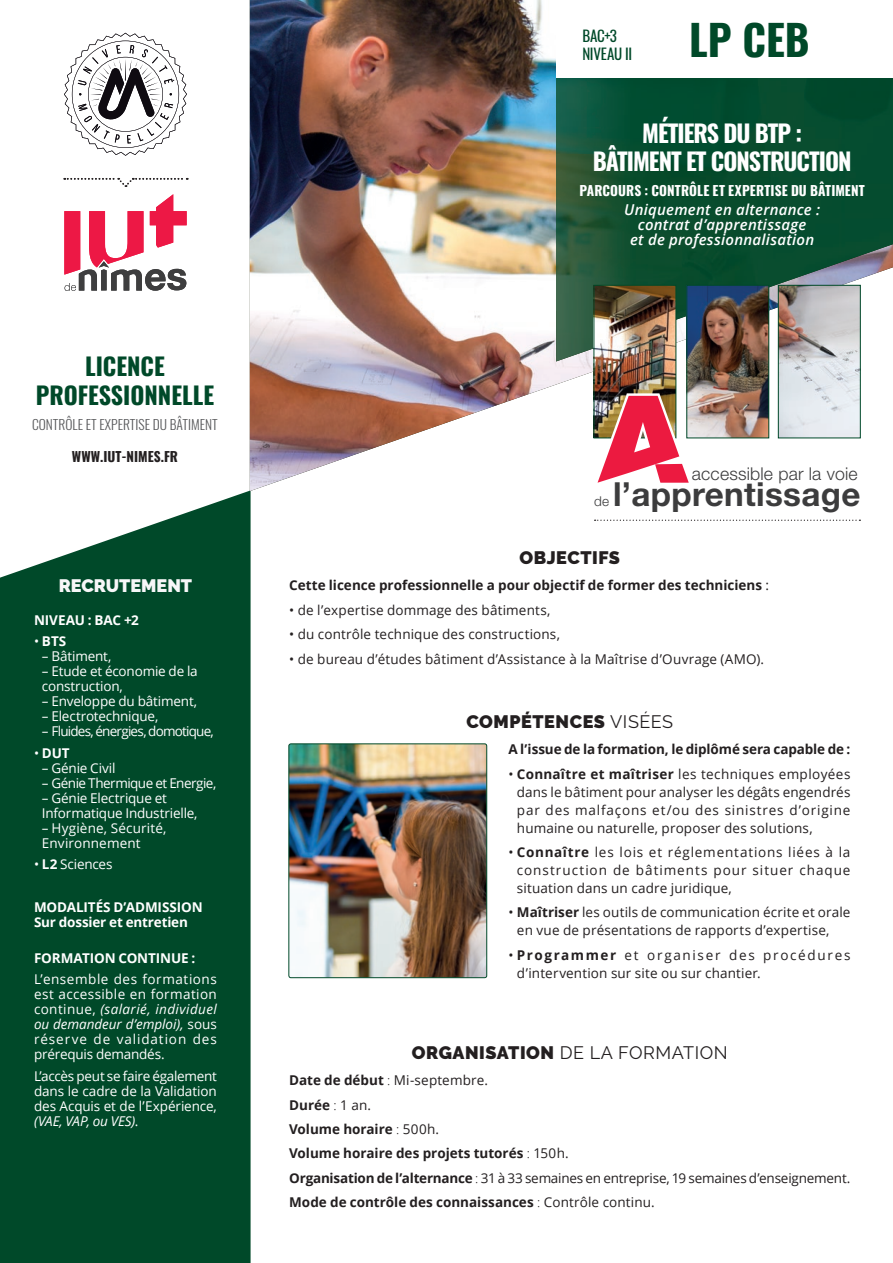
<style>
.page{position:relative;width:893px;height:1263px;background:#fff}
.page>*{position:absolute;margin:0;border:0;box-sizing:border-box;transform-origin:0 0}
.t1{font:700 42px "Oswald";color:#004929}
.t2{font:700 33.15px "Helvetica Neue";letter-spacing:.01em;color:#3c3c3d}
.t3{font:700 24px/28.5px "Oswald";letter-spacing:-.04em;color:#fff;text-align:center}
.t4{font:700 24px/28.5px "Oswald";color:#004929;text-align:center}
.t5{font:900 18px "Raleway";letter-spacing:.03em;color:#231f20}
.t6{font:18px "Raleway";letter-spacing:.03em;color:#231f20}
.t7{font:900 18px "Raleway";color:#f7f7f8}
.t8{font:300 17.7px "Helvetica Neue";letter-spacing:.01em;color:#3c3c3d}
.t9{font:italic 600 15px/15px "Open Sans";letter-spacing:.015em;color:#fff;text-align:center}
.t10{font:15px/18px "Oswald";letter-spacing:-.015em;color:#004929}
.t11{font:13.5px/18px "Open Sans";letter-spacing:.01em;color:#231f20;text-align:justify}
.t12{font:13.5px/15px "Open Sans";letter-spacing:-.015em;color:#fff}
.t13{font:700 13.5px/24.5px "Open Sans";color:#231f20}
.t14{font:700 13.5px/15px "Open Sans";letter-spacing:-.01em;color:#fff}
.t15{font:700 13.5px "Oswald";letter-spacing:.01em;color:#fff}
.t16{font:13.5px/15px "Open Sans";letter-spacing:.01em;color:#fff}
.t17{font:300 13.5px "Oswald";color:#57585a}
.t18{font:13.5px "Open Sans";letter-spacing:-.06em;color:#fff}
.t19{font:13.5px "Open Sans";letter-spacing:-.04em;color:#fff}
.t20{font:700 13.5px "Oswald";color:#231f20}
.t21{font:300 13.5px "Helvetica Neue";color:#3c3c3d}
.s1{font-weight:400}
.s2{font-weight:700}
.s3{font-style:italic}
.s4{font-weight:900}
.s5{font-weight:300}
</style>
<div class="page">
<div style="left:0;top:490px;width:251px;height:773px;background:#004929"></div>
<img style="left:250px;top:0;width:643px;height:491px">
<img style="left:556px;top:78px;width:289px;height:232px">
<div style="left:845px;top:78px;width:48px;height:183px;background:#044c2f"></div>
<img style="left:556px;top:310px;width:130px;height:51px">
<svg style="left:64px;top:33px;width:123px;height:123px"></svg>
<svg style="left:64px;top:194px;width:123px;height:97px"></svg>
<svg style="left:64px;top:178px;width:124px;height:9px"></svg>
<div style="left:556px;top:0;width:337px;height:78px;background:#fff"></div>
<img style="left:596px;top:287px;width:78px;height:106px">
<div style="left:594px;top:285px;width:82px;height:153px;border:1px solid #004929"></div>
<img style="left:688px;top:287px;width:79px;height:149px">
<div style="left:686px;top:285px;width:83px;height:153px;border:1px solid #004929"></div>
<img style="left:780px;top:287px;width:79px;height:149px">
<div style="left:778px;top:285px;width:83px;height:153px;border:1px solid #004929"></div>
<img style="left:290px;top:745px;width:197px;height:233px">
<div style="left:288px;top:743px;width:199px;height:235px;border:1px solid #004929;border-radius:2px"></div>
<svg style="left:595px;top:520px;width:265px;height:1px"></svg>
<svg style="left:594px;top:393px;width:98px;height:93px"></svg>
<h3 class="t4" style="left:36px;top:354px;width:180px">LICENCE<br>PROFESSIONNELLE</h3>
<p class="t17" style="left:32px;top:413px;width:187px">CONTRÔLE ET EXPERTISE DU BÂTIMENT</p>
<p class="t20" style="left:72px;top:450px;width:107px">WWW.IUT-NIMES.FR</p>
<h3 class="t7" style="left:59px;top:575px;width:135px">RECRUTEMENT</h3>
<p class="t14" style="left:34px;top:612px;width:106px">NIVEAU : BAC +2</p>
<p class="t14" style="left:34px;top:633px;width:34px"><span class="s1">•</span> BTS</p>
<p class="t12" style="left:42px;top:648px;width:71px">– Bâtiment,</p>
<p class="t12" style="left:42px;top:663px;width:157px">– Etude et économie de la construction,</p>
<p class="t12" style="left:42px;top:693px;width:157px">– Enveloppe du bâtiment,</p>
<p class="t12" style="left:42px;top:708px;width:118px">– Electrotechnique,</p>
<p class="t18" style="left:42px;top:722px;width:173px">– Fluides, énergies, domotique,</p>
<p class="t14" style="left:34px;top:745px;width:37px"><span class="s1">•</span> DUT</p>
<p class="t12" style="left:42px;top:760px;width:75px">– Génie Civil</p>
<p class="t19" style="left:42px;top:773px;width:176px">– Génie Thermique et Energie,</p>
<p class="t12" style="left:42px;top:790px;width:157px">– Génie Electrique et<br>Informatique Industrielle,</p>
<p class="t16" style="left:42px;top:820px;width:126px">– Hygiène, Sécurité,<br>Environnement</p>
<p class="t12" style="left:34px;top:856px;width:80px">• <span class="s2">L2</span> Sciences</p>
<p class="t14" style="left:34px;top:899px;width:170px">MODALITÉS D’ADMISSION<br>Sur dossier et entretien</p>
<p class="t14" style="left:34px;top:950px;width:163px">FORMATION CONTINUE :</p>
<p class="t12" style="left:34px;top:972px;width:184px;text-align:justify">L’ensemble des formations est accessible en formation continue, <span class="s3">(salarié, individuel ou demandeur d’emploi),</span> sous réserve de validation des prérequis demandés.</p>
<p class="t12" style="left:34px;top:1068px;width:184px;text-align:justify">L’accès peut se faire également dans le cadre de la Validation des Acquis et de l’Expérience, <span class="s3">(VAE, VAP, ou VES)</span>.</p>
<p class="t10" style="left:582px;top:25px;width:51px">BAC+3<br>NIVEAU II</p>
<h1 class="t1" style="left:689px;top:18px;width:122px">LP CEB</h1>
<h3 class="t3" style="left:593px;top:120px;width:260px">MÉTIERS DU BTP :<br>BÂTIMENT ET CONSTRUCTION</h3>
<p class="t15" style="left:579px;top:184px;width:287px">PARCOURS : CONTRÔLE ET EXPERTISE DU BÂTIMENT</p>
<p class="t9" style="left:624px;top:202px;width:197px">Uniquement en alternance : contrat d’apprentissage<br>et de professionnalisation</p>
<h3 class="t8" style="left:692px;top:459px;width:167px">accessible par la voie</h3>
<h2 class="t2" style="left:613px;top:468px;width:249px">l’apprentissage</h2>
<p class="t21" style="left:594px;top:490px;width:16px">de</p>
<h3 class="t5" style="left:519px;top:547px;width:102px">OBJECTIFS</h3>
<p class="t13" style="left:289px;top:573px;width:482px">Cette licence professionnelle a pour objectif de former des techniciens <span class="s1">:</span></p>
<p class="t11" style="left:289px;top:601px;width:263px">• de l’expertise dommage des bâtiments,</p>
<p class="t11" style="left:289px;top:625px;width:272px">• du contrôle technique des constructions,</p>
<p class="t11" style="left:289px;top:649px;width:476px">• de bureau d’études bâtiment d’Assistance à la Maîtrise d’Ouvrage (AMO).</p>
<h3 class="t5" style="left:466px;top:711px;width:208px">COMPÉTENCES <span class="s1">VISÉES</span></h3>
<p class="t13" style="left:508px;top:737px;width:344px">A l’issue de la formation, le diplômé sera capable de :</p>
<p class="t11" style="left:517px;top:764px;width:335px;text-indent:-9px">• <span class="s2">Connaître et maîtriser</span> les techniques employées dans le bâtiment pour analyser les dégâts engendrés par des malfaçons et/ou des sinistres d’origine humaine ou naturelle, proposer des solutions,</p>
<p class="t11" style="left:517px;top:843px;width:335px;text-indent:-9px">• <span class="s2">Connaître</span> les lois et réglementations liées à la construction de bâtiments pour situer chaque situation dans un cadre juridique,</p>
<p class="t11" style="left:517px;top:903px;width:335px;text-indent:-9px">• <span class="s2">Maîtriser</span> les outils de communication écrite et orale en vue de présentations de rapports d’expertise,</p>
<p class="t11" style="left:517px;top:945px;width:335px;text-indent:-9px">• <span class="s2">Programmer</span> et organiser des procédures d’intervention sur site ou sur chantier.</p>
<h3 class="t6" style="left:412px;top:1042px;width:317px"><span class="s4">ORGANISATION</span> DE LA FORMATION</h3>
<p class="t13" style="left:289px;top:1068px;width:563px">Date de début <span class="s5">:</span> <span class="s1">Mi-septembre.<br></span>Durée <span class="s5">:</span> <span class="s1">1 an.<br></span>Volume horaire <span class="s5">:</span> <span class="s1">500h.<br></span>Volume horaire des projets tutorés <span class="s5">:</span> <span class="s1">150h.<br></span>Organisation de l’alternance <span class="s5">:</span> <span class="s1">31 à 33 semaines en entreprise, 19 semaines d’enseignement.<br></span>Mode de contrôle des connaissances <span class="s5">:</span> <span class="s1">Contrôle continu.</span></p>
</div>
